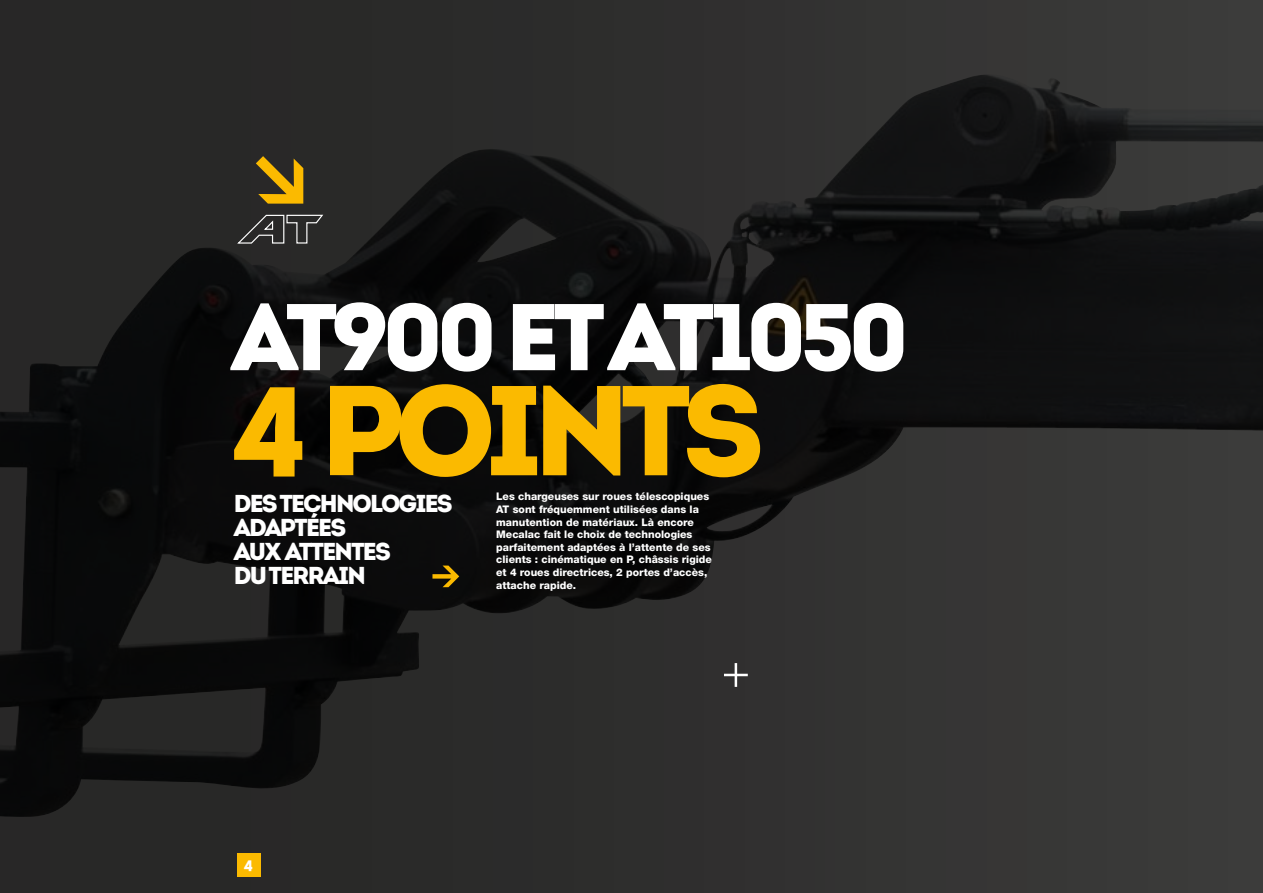
<style>
.page{position:relative;width:1263px;height:893px;background:#2e2e2d}
.page>*{position:absolute;margin:0;border:0;box-sizing:border-box;transform-origin:0 0}
.t1{font:900 127.5px "Intro";letter-spacing:-.075em;color:#fbba00}
.t2{font:900 94.5px "Intro";letter-spacing:-.075em;color:#fff}
.t3{font:900 24.45px/24px "Intro";letter-spacing:-.075em;color:#fff}
.t4{font:900 15.45px "Intro";color:#fff}
.t5{font:800 10.5px/12.6px "Helvetica Neue LT Pro";color:#fff}
</style>
<div class="page">
<img style="left:0;top:77px;width:1263px;height:740px">
<svg style="left:724px;top:663px;width:24px;height:24px"></svg>
<svg style="left:432px;top:566px;width:27px;height:21px"></svg>
<div style="left:237px;top:853px;width:23px;height:23px;background:#fbba00"></div>
<svg style="left:256px;top:156px;width:47px;height:48px"></svg>
<svg style="left:236px;top:214px;width:88px;height:31px"></svg>
<h2 class="t2" style="left:231px;top:275px;width:679px">AT900 ET AT1050</h2>
<h1 class="t1" style="left:231px;top:347px;width:535px">4 POINTS</h1>
<h3 class="t3" style="left:234px;top:491px;width:220px">DES TECHNOLOGIES<br>ADAPTÉES<br>AUX ATTENTES<br>DU TERRAIN</h3>
<p class="t5" style="left:496px;top:490px;width:217px">Les chargeuses sur roues télescopiques AT sont fréquemment utilisées dans la manutention de matériaux. Là encore Mecalac fait le choix de technologies parfaitement adaptées à l’attente de ses clients : cinématique en P, châssis rigide et 4 roues directrices, 2 portes d’accès, attache rapide.</p>
<h3 class="t4" style="left:244px;top:855px;width:11px">4</h3>
</div>
